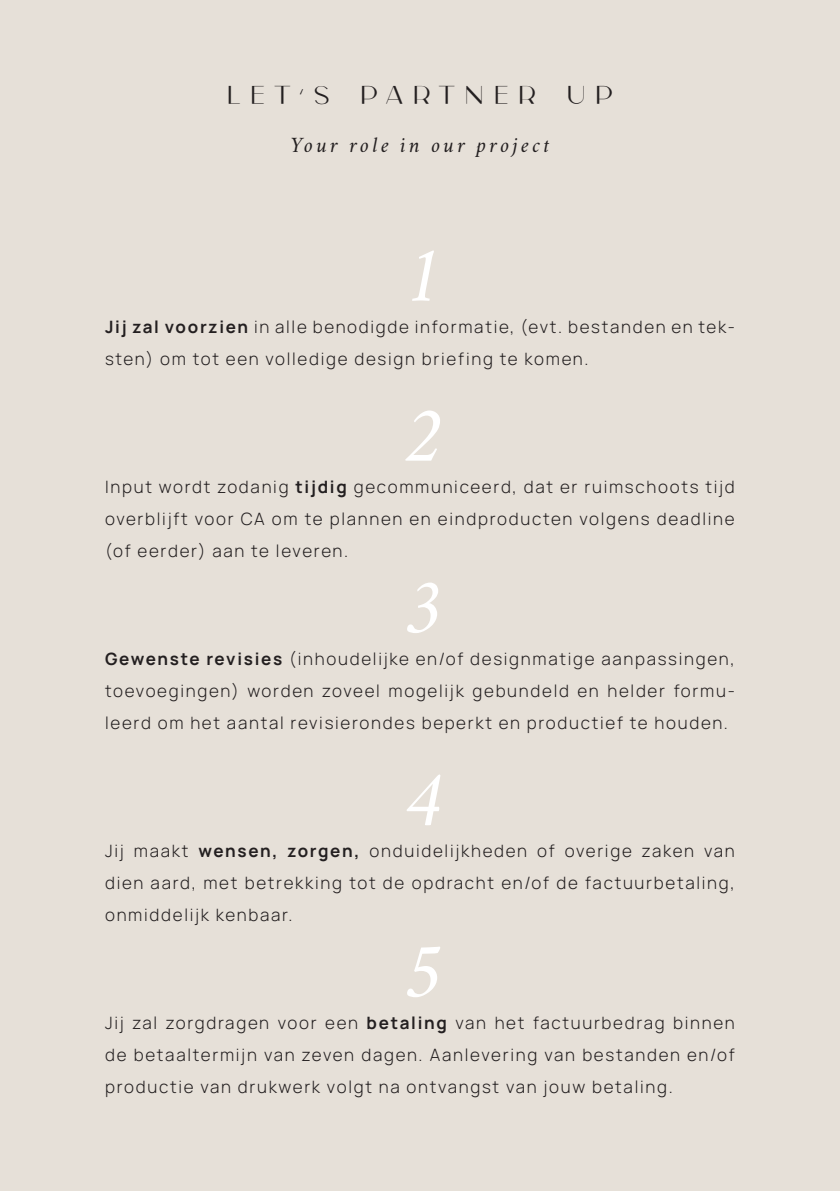
<style>
.page{position:relative;width:840px;height:1191px;background:#fff}
.page>*{position:absolute;margin:0;border:0;box-sizing:border-box;transform-origin:0 0}
.t1{font:italic 80px "Crimson";color:#fff}
.t2{font:300 26px "Carla Sans";letter-spacing:.375em;color:#231f20}
.t3{font:italic 22px "Crimson";letter-spacing:.15em;color:#231f20}
.t4{font:300 17px/32px "Manrope";letter-spacing:.1em;color:#231f20;text-align:justify}
.s1{font-weight:700}
</style>
<div class="page">
<div style="left:0;top:0;width:839px;height:1191px;background:#e6e0d8"></div>
<h2 class="t2" style="left:227px;top:73px;width:387px">LET’S PARTNER UP</h2>
<p class="t3" style="left:290px;top:131px;width:260px">Your role in our project</p>
<h1 class="t1" style="left:402px;top:225px;width:37px">1</h1>
<p class="t4" style="left:105px;top:310px;width:631px"><span class="s1">Jij zal voorzien</span> in alle benodigde informatie, (evt. bestanden en tek&shy;sten) om tot een volledige design briefing te komen.</p>
<h1 class="t1" style="left:402px;top:385px;width:37px">2</h1>
<p class="t4" style="left:105px;top:470px;width:631px">Input wordt zodanig <span class="s1">tijdig</span> gecommuniceerd, dat er ruimschoots tijd overblijft voor CA om te plannen en eindproducten volgens deadline (of eerder) aan te leveren.</p>
<h1 class="t1" style="left:402px;top:557px;width:37px">3</h1>
<p class="t4" style="left:105px;top:642px;width:631px"><span class="s1">Gewenste revisies</span> (inhoudelijke en/of designmatige aanpassingen, toevoegingen) worden zoveel mogelijk gebundeld en helder formu&shy;leerd om het aantal revisierondes beperkt en productief te houden.</p>
<h1 class="t1" style="left:402px;top:749px;width:37px">4</h1>
<p class="t4" style="left:105px;top:834px;width:631px">Jij maakt <span class="s1">wensen, zorgen,</span> onduidelijkheden of overige zaken van dien aard, met betrekking tot de opdracht en/of de factuurbetaling, onmiddelijk kenbaar.</p>
<h1 class="t1" style="left:402px;top:921px;width:37px">5</h1>
<p class="t4" style="left:105px;top:1006px;width:631px">Jij zal zorgdragen voor een <span class="s1">betaling</span> van het factuurbedrag binnen de betaaltermijn van zeven dagen. Aanlevering van bestanden en/of productie van drukwerk volgt na ontvangst van jouw betaling.</p>
</div>
